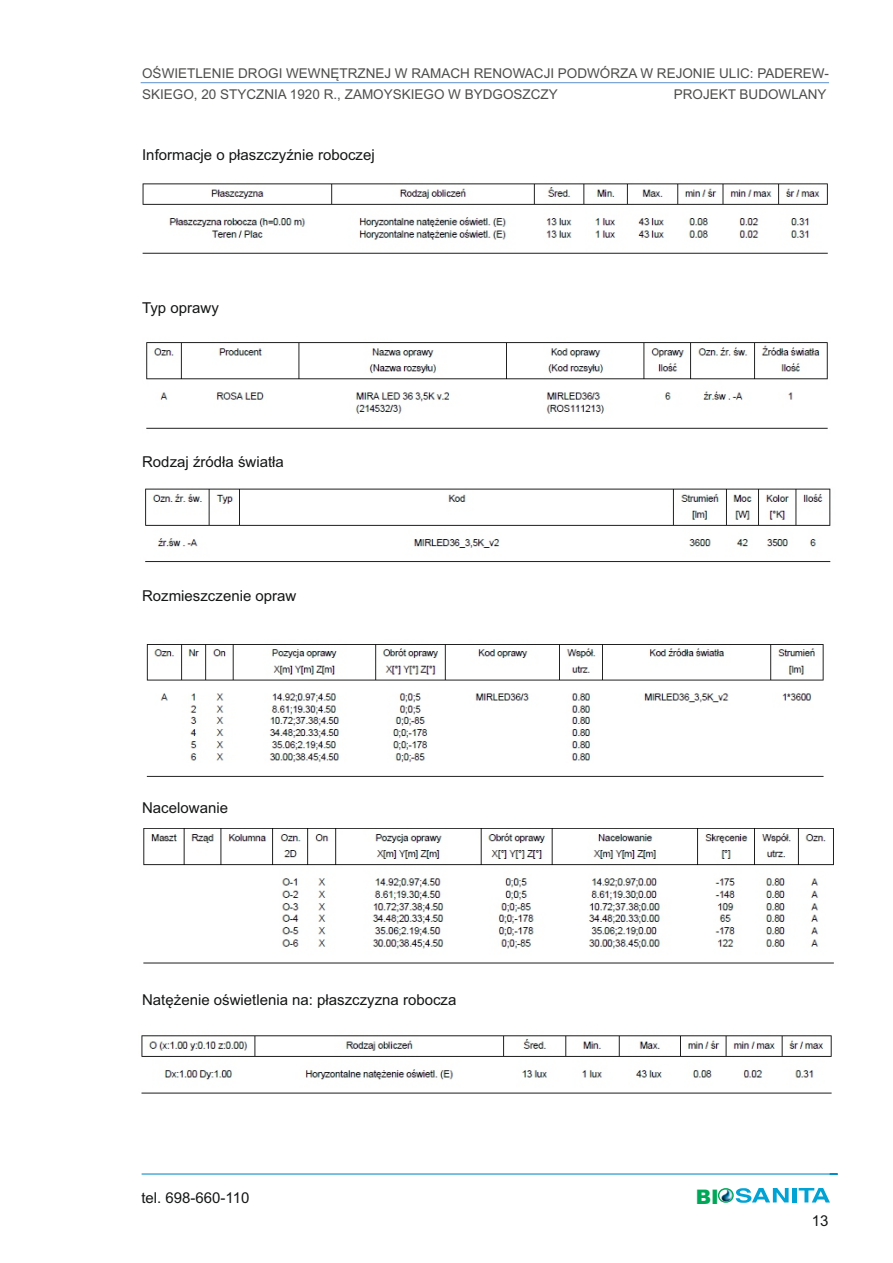
<style>
.page{position:relative;width:893px;height:1263px;background:#fff}
.page>*{position:absolute;margin:0;border:0;box-sizing:border-box;transform-origin:0 0}
.t1{font:900 20.1px "Arial";color:#00a759}
.t2{font:15px "Arial";color:#151616}
.t3{font:13.5px/21.5px "Arial";color:#4e4e4d}
</style>
<div class="page">
<hr style="left:141px;top:82px;width:688px;height:1px;background:#6796d0">
<svg style="left:141px;top:1173px;width:697px;height:2px"></svg>
<hr style="left:792px;top:1188px;width:4px;height:14px;background:#00a3d4">
<svg style="left:718px;top:1188px;width:71px;height:15px"></svg>
<svg style="left:799px;top:1188px;width:31px;height:14px"></svg>
<img style="left:142px;top:183px;width:686px;height:71px">
<img style="left:146px;top:342px;width:682px;height:87px">
<img style="left:145px;top:488px;width:686px;height:75px">
<img style="left:146px;top:644px;width:678px;height:133px">
<img style="left:143px;top:828px;width:691px;height:136px">
<img style="left:141px;top:1035px;width:691px;height:59px">
<p class="t3" style="left:142px;top:64px;width:688px">OŚWIETLENIE DROGI WEWNĘTRZNEJ W RAMACH RENOWACJI PODWÓRZA W REJONIE ULIC: PADEREW-<br>SKIEGO, 20 STYCZNIA 1920 R., ZAMOYSKIEGO W BYDGOSZCZY</p>
<p class="t3" style="left:674px;top:85px;width:154px">PROJEKT BUDOWLANY</p>
<p class="t2" style="left:142px;top:149px;width:234px">Informacje o płaszczyźnie roboczej</p>
<p class="t2" style="left:142px;top:302px;width:78px">Typ oprawy</p>
<p class="t2" style="left:142px;top:456px;width:143px">Rodzaj źródła światła</p>
<p class="t2" style="left:142px;top:590px;width:156px">Rozmieszczenie opraw</p>
<p class="t2" style="left:142px;top:802px;width:87px">Nacelowanie</p>
<p class="t2" style="left:142px;top:994px;width:316px">Natężenie oświetlenia na: płaszczyzna robocza</p>
<p class="t2" style="left:141px;top:1192px;width:110px">tel. 698-660-110</p>
<h1 class="t1" style="left:696px;top:1189px;width:25px">BI</h1>
<p class="t2" style="left:812px;top:1215px;width:18px">13</p>
</div>
